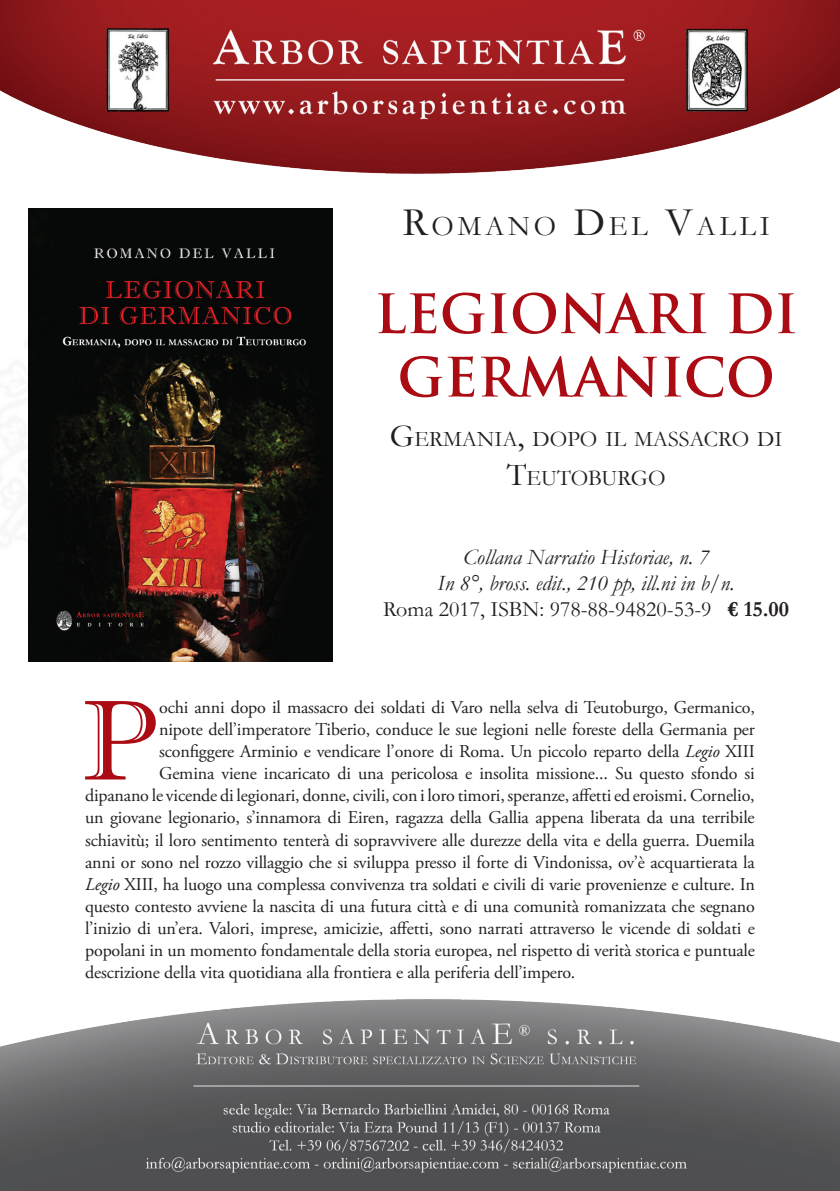
<style>
.page{position:relative;width:840px;height:1191px;background:#fff}
.page>*{position:absolute;margin:0;border:0;box-sizing:border-box;transform-origin:0 0}
.t1{font:113.8px "Imprint MT Shadow";color:#ab0b13}
.t2{font:700 52.8px/63.4px "Trajan Pro";color:#ab0b13;text-align:center}
.t3{font:28.6px "Garamond";letter-spacing:.13em;color:#231f20}
.t4{font:22.4px/38.4px "Garamond";color:#231f20;text-align:center}
.t5{font:italic 22px/26px "Garamond";color:#231f20;text-align:center}
.t6{font:18px "Adobe Garamond Pro";letter-spacing:-.01em;color:#231f20}
.s1{font-size:40.8px}
.s2{font-size:32px}
.s3{font-style:normal}
.s4{font-weight:700;font-style:normal}
.s5{font-style:italic}
</style>
<div class="page">
<img style="left:0;top:0;width:839px;height:1190px">
<img style="left:28px;top:208px;width:304px;height:453px">
<h3 class="t3" style="left:402px;top:207px;width:369px"><span class="s1">R</span>OMANO <span class="s1">D</span>EL <span class="s1">V</span>ALLI</h3>
<h2 class="t2" style="left:374px;top:283px;width:425px">LEGIONARI DI<br>GERMANICO</h2>
<p class="t4" style="left:389px;top:419px;width:394px"><span class="s2">G</span>ERMANIA<span class="s2">,</span> DOPO IL MASSACRO DI<br><span class="s2">T</span>EUTOBURGO</p>
<p class="t5" style="left:383px;top:543px;width:407px">Collana Narratio Historiae, n. 7<br>In 8°, bross. edit., 210 pp, ill.ni in b/n.<br><span class="s3">Roma 2017, ISBN: 978-88-94820-53-9</span> <span class="s4">€ 15.00</span></p>
<h1 class="t1" style="left:82px;top:673px;width:80px">P</h1>
<p class="t6" style="left:159px;top:697px;width:596px">ochi anni dopo il massacro dei soldati di Varo nella selva di Teutoburgo, Germanico,</p>
<p class="t6" style="left:159px;top:719px;width:597px">nipote dell’imperatore Tiberio, conduce le sue legioni nelle foreste della Germania per</p>
<p class="t6" style="left:159px;top:741px;width:596px">sconfiggere Arminio e vendicare l’onore di Roma. Un piccolo reparto della <span class="s5">Legio</span> XIII</p>
<p class="t6" style="left:159px;top:763px;width:597px">Gemina viene incaricato di una pericolosa e insolita missione... Su questo sfondo si</p>
<p class="t6" style="left:85px;top:785px;width:670px">dipanano le vicende di legionari, donne, civili, con i loro timori, speranze, affetti ed eroismi. Cornelio,</p>
<p class="t6" style="left:85px;top:807px;width:670px">un giovane legionario, s’innamora di Eiren, ragazza della Gallia appena liberata da una terribile</p>
<p class="t6" style="left:85px;top:829px;width:671px">schiavitù; il loro sentimento tenterà di sopravvivere alle durezze della vita e della guerra. Duemila</p>
<p class="t6" style="left:85px;top:851px;width:670px">anni or sono nel rozzo villaggio che si sviluppa presso il forte di Vindonissa, ov’è acquartierata la</p>
<p class="t6" style="left:85px;top:873px;width:670px"><span class="s5">Legio</span> XIII, ha luogo una complessa convivenza tra soldati e civili di varie provenienze e culture. In</p>
<p class="t6" style="left:85px;top:895px;width:671px">questo contesto avviene la nascita di una futura città e di una comunità romanizzata che segnano</p>
<p class="t6" style="left:85px;top:917px;width:670px">l’inizio di un’era. Valori, imprese, amicizie, affetti, sono narrati attraverso le vicende di soldati e</p>
<p class="t6" style="left:85px;top:939px;width:671px">popolani in un momento fondamentale della storia europea, nel rispetto di verità storica e puntuale</p>
<p class="t6" style="left:85px;top:961px;width:491px">descrizione della vita quotidiana alla frontiera e alla periferia dell’impero.</p>
</div>
